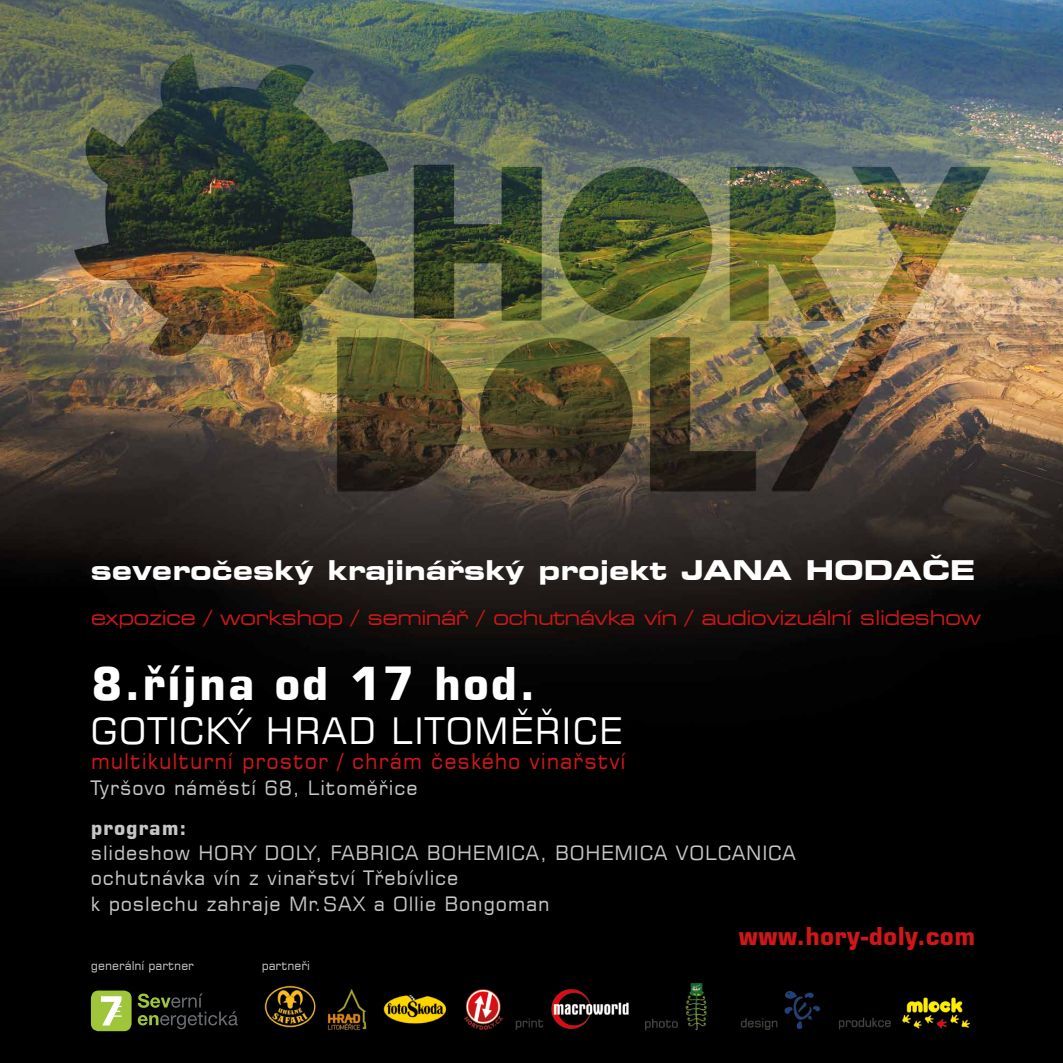
<style>
.page{position:relative;width:1063px;height:1063px;background:#fff}
.page>*{position:absolute;margin:0;border:0;box-sizing:border-box;transform-origin:0 0}
.t1{font:700 45.67px "Square 721 AT";letter-spacing:.04em;color:#fff}
.t2{font:36.53px "Square 721 AT";letter-spacing:.04em;color:#fff}
.t3{font:700 expanded 27px "Square 721 BT";color:#fff}
.t4{font:700 24.83px "Square 721 AT";color:#cd171a}
.t5{font:21.75px "Square 721 AT";letter-spacing:.04em;color:#cd171a}
.t6{font:expanded 20.25px "Square 721 BT";letter-spacing:-.03em;color:#cd171a}
.t7{font:19.8px/25.3px "Square 721 AT";letter-spacing:.04em;color:#c6c6c6}
.t8{font:700 19.8px "Square 721 AT";letter-spacing:.04em;color:#c6c6c6}
.t9{font:12.23px "Square 721 AT";color:#c6c6c6}
</style>
<div class="page">
<img style="left:0;top:0;width:1063px;height:1063px">
<div style="left:91px;top:991px;width:41px;height:40px;background:#9fc63b;border-radius:8px"></div>
<svg style="left:101px;top:996px;width:21px;height:30px"></svg>
<svg style="left:138px;top:994px;width:100px;height:35px"></svg>
<img style="left:262px;top:977px;width:713px;height:86px">
<h3 class="t3" style="left:91px;top:554px;width:886px">severočeský krajinářský projekt JANA HODAČE</h3>
<p class="t6" style="left:91px;top:605px;width:892px">expozice / workshop / seminář / ochutnávka vín / audiovizuální slideshow</p>
<h1 class="t1" style="left:91px;top:656px;width:446px">8.října od 17 hod.</h1>
<h2 class="t2" style="left:91px;top:708px;width:533px">GOTICKÝ HRAD LITOMĚŘICE</h2>
<p class="t5" style="left:91px;top:748px;width:536px">multikulturní prostor / chrám českého vinařství</p>
<p class="t7" style="left:91px;top:774px;width:328px">Tyršovo náměstí 68, Litoměřice</p>
<p class="t8" style="left:91px;top:816px;width:97px">program:</p>
<p class="t7" style="left:91px;top:840px;width:707px">slideshow HORY DOLY, FABRICA BOHEMICA, BOHEMICA VOLCANICA ochutnávka vín z vinařství Třebívlice<br>k poslechu zahraje Mr.SAX a Ollie Bongoman</p>
<p class="t9" style="left:91px;top:958px;width:105px">generální partner</p>
<p class="t9" style="left:262px;top:958px;width:50px">partneři</p>
<p class="t4" style="left:738px;top:920px;width:238px">www.hory-doly.com</p>
</div>
